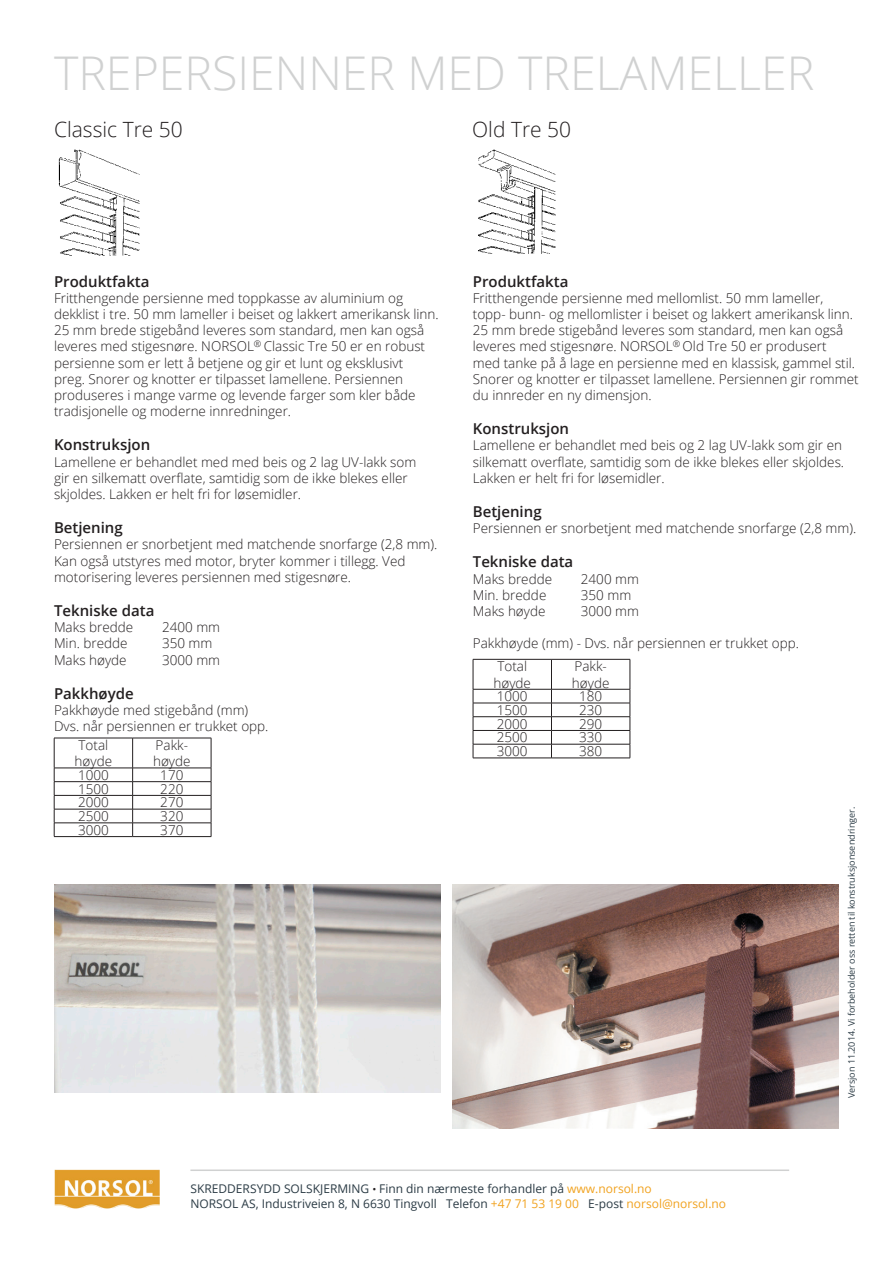
<style>
.page{position:relative;width:893px;height:1263px;background:#fff}
.page>*{position:absolute;margin:0;border:0;box-sizing:border-box;transform-origin:0 0}
.t1{font:300 46.5px "Open Sans";color:#d0d1d1}
.t2{font:300 21px "Open Sans";color:#231f20}
.t3{font:600 15px "Open Sans";color:#231f20}
.t4{font:300 13.5px/16.2px "Open Sans";color:#231f20}
.t5{font:12px "Open Sans";color:#2b3b45}
.t6{font:9px "Open Sans";color:#2b3b45}
.s1{font-size:10.5px;color:#231f20}
.s2{color:#f1a21e}
</style>
<div class="page">
<img style="left:58px;top:149px;width:82px;height:107px">
<img style="left:478px;top:149px;width:78px;height:105px">
<hr style="left:54px;top:738px;width:79px;height:1px;background:#231f20">
<hr style="left:54px;top:738px;width:1px;height:30px;background:#231f20">
<hr style="left:133px;top:738px;width:78px;height:1px;background:#231f20">
<hr style="left:132px;top:738px;width:1px;height:30px;background:#231f20">
<hr style="left:211px;top:738px;width:1px;height:30px;background:#231f20">
<hr style="left:54px;top:768px;width:79px;height:1px;background:#231f20">
<hr style="left:133px;top:768px;width:78px;height:1px;background:#231f20">
<hr style="left:54px;top:781px;width:79px;height:1px;background:#231f20">
<hr style="left:133px;top:781px;width:78px;height:1px;background:#231f20">
<hr style="left:54px;top:795px;width:79px;height:1px;background:#231f20">
<hr style="left:133px;top:795px;width:78px;height:1px;background:#231f20">
<hr style="left:54px;top:809px;width:79px;height:1px;background:#231f20">
<hr style="left:133px;top:809px;width:78px;height:1px;background:#231f20">
<hr style="left:54px;top:823px;width:79px;height:1px;background:#231f20">
<svg style="left:54px;top:768px;width:1px;height:68px"></svg>
<hr style="left:133px;top:823px;width:78px;height:1px;background:#231f20">
<svg style="left:132px;top:768px;width:1px;height:68px"></svg>
<svg style="left:211px;top:768px;width:1px;height:68px"></svg>
<hr style="left:54px;top:836px;width:79px;height:1px;background:#231f20">
<hr style="left:133px;top:836px;width:78px;height:1px;background:#231f20">
<hr style="left:473px;top:659px;width:78px;height:1px;background:#231f20">
<hr style="left:473px;top:659px;width:1px;height:30px;background:#231f20">
<hr style="left:551px;top:659px;width:79px;height:1px;background:#231f20">
<hr style="left:551px;top:659px;width:1px;height:30px;background:#231f20">
<hr style="left:630px;top:659px;width:1px;height:30px;background:#231f20">
<hr style="left:473px;top:689px;width:78px;height:1px;background:#231f20">
<hr style="left:551px;top:689px;width:79px;height:1px;background:#231f20">
<hr style="left:473px;top:703px;width:78px;height:1px;background:#231f20">
<hr style="left:551px;top:703px;width:79px;height:1px;background:#231f20">
<hr style="left:473px;top:716px;width:78px;height:1px;background:#231f20">
<hr style="left:551px;top:716px;width:79px;height:1px;background:#231f20">
<hr style="left:473px;top:730px;width:78px;height:1px;background:#231f20">
<hr style="left:551px;top:730px;width:79px;height:1px;background:#231f20">
<hr style="left:473px;top:744px;width:78px;height:1px;background:#231f20">
<svg style="left:473px;top:689px;width:1px;height:69px"></svg>
<hr style="left:551px;top:744px;width:79px;height:1px;background:#231f20">
<svg style="left:551px;top:689px;width:1px;height:69px"></svg>
<svg style="left:630px;top:689px;width:1px;height:69px"></svg>
<hr style="left:473px;top:758px;width:78px;height:1px;background:#231f20">
<hr style="left:551px;top:758px;width:79px;height:1px;background:#231f20">
<img style="left:54px;top:884px;width:386px;height:208px">
<img style="left:453px;top:884px;width:386px;height:245px">
<img style="left:54px;top:1169px;width:105px;height:40px">
<hr style="left:190px;top:1169px;width:599px;height:2px;background:#d0d1d1">
<p class="t1" style="left:54px;top:41px;width:762px">TREPERSIENNER MED TRELAMELLER</p>
<p class="t2" style="left:54px;top:115px;width:130px">Classic Tre 50</p>
<p class="t2" style="left:472px;top:115px;width:100px">Old Tre 50</p>
<p class="t3" style="left:54px;top:271px;width:97px">Produktfakta</p>
<p class="t4" style="left:54px;top:289px;width:386px">Fritthengende persienne med toppkasse av aluminium og dekklist i tre. 50 mm lameller i beiset og lakkert amerikansk linn.<br>25 mm brede stigebånd leveres som standard, men kan også leveres med stigesnøre. NORSOL<sup>®</sup> Classic Tre 50 er en robust persienne som er lett å betjene og gir et lunt og eksklusivt<br>preg. Snorer og knotter er tilpasset lamellene. Persiennen produseres i mange varme og levende farger som kler både tradisjonelle og moderne innredninger.</p>
<p class="t3" style="left:54px;top:435px;width:98px">Konstruksjon</p>
<p class="t4" style="left:54px;top:453px;width:364px">Lamellene er behandlet med med beis og 2 lag UV-lakk som gir en silkematt overflate, samtidig som de ikke blekes eller skjoldes. Lakken er helt fri for løsemidler.</p>
<p class="t3" style="left:54px;top:517px;width:70px">Betjening</p>
<p class="t4" style="left:54px;top:536px;width:385px">Persiennen er snorbetjent med matchende snorfarge (2,8 mm).<br>Kan også utstyres med motor, bryter kommer i tillegg. Ved motorisering leveres persiennen med stigesnøre.</p>
<p class="t3" style="left:54px;top:600px;width:102px">Tekniske data</p>
<p class="t4" style="left:54px;top:619px;width:81px">Maks bredde</p>
<p class="t4" style="left:162px;top:619px;width:60px">2400 mm</p>
<p class="t4" style="left:54px;top:635px;width:75px">Min. bredde</p>
<p class="t4" style="left:162px;top:635px;width:52px">350 mm</p>
<p class="t4" style="left:54px;top:651px;width:74px">Maks høyde</p>
<p class="t4" style="left:162px;top:651px;width:60px">3000 mm</p>
<p class="t3" style="left:54px;top:683px;width:81px">Pakkhøyde</p>
<p class="t4" style="left:54px;top:702px;width:196px">Pakkhøyde med stigebånd (mm)</p>
<p class="t4" style="left:54px;top:718px;width:216px">Dvs. når persiennen er trukket opp.</p>
<p class="t4" style="left:79px;top:737px;width:31px">Total</p>
<p class="t4" style="left:75px;top:753px;width:39px">høyde</p>
<p class="t4" style="left:156px;top:737px;width:34px">Pakk-</p>
<p class="t4" style="left:153px;top:753px;width:39px">høyde</p>
<p class="t4" style="left:78px;top:767px;width:32px">1000</p>
<p class="t4" style="left:160px;top:767px;width:25px">170</p>
<p class="t4" style="left:78px;top:780px;width:32px">1500</p>
<p class="t4" style="left:160px;top:780px;width:25px">220</p>
<p class="t4" style="left:78px;top:794px;width:32px">2000</p>
<p class="t4" style="left:160px;top:794px;width:25px">270</p>
<p class="t4" style="left:78px;top:808px;width:32px">2500</p>
<p class="t4" style="left:160px;top:808px;width:25px">320</p>
<p class="t4" style="left:78px;top:821px;width:32px">3000</p>
<p class="t4" style="left:160px;top:821px;width:25px">370</p>
<p class="t3" style="left:473px;top:271px;width:97px">Produktfakta</p>
<p class="t4" style="left:473px;top:289px;width:382px">Fritthengende persienne med mellomlist. 50 mm lameller, topp- bunn- og mellomlister i beiset og lakkert amerikansk linn.</p>
<p class="t4" style="left:473px;top:322px;width:387px">25 mm brede stigebånd leveres som standard, men kan også leveres med stigesnøre. NORSOL<sup>®</sup> Old Tre 50 er produsert<br>med tanke på å lage en persienne med en klassisk, gammel stil.<br>Snorer og knotter er tilpasset lamellene. Persiennen gir rommet du innreder en ny dimensjon.</p>
<p class="t3" style="left:473px;top:418px;width:98px">Konstruksjon</p>
<p class="t4" style="left:473px;top:437px;width:373px">Lamellene er behandlet med beis og 2 lag UV-lakk som gir en silkematt overflate, samtidig som de ikke blekes eller skjoldes.<br>Lakken er helt fri for løsemidler.</p>
<p class="t3" style="left:473px;top:501px;width:70px">Betjening</p>
<p class="t4" style="left:473px;top:520px;width:385px">Persiennen er snorbetjent med matchende snorfarge (2,8 mm).</p>
<p class="t3" style="left:473px;top:552px;width:102px">Tekniske data</p>
<p class="t4" style="left:473px;top:570px;width:81px">Maks bredde</p>
<p class="t4" style="left:581px;top:570px;width:60px">2400 mm</p>
<p class="t4" style="left:473px;top:586px;width:75px">Min. bredde</p>
<p class="t4" style="left:581px;top:586px;width:52px">350 mm</p>
<p class="t4" style="left:473px;top:603px;width:74px">Maks høyde</p>
<p class="t4" style="left:581px;top:603px;width:60px">3000 mm</p>
<p class="t4" style="left:473px;top:635px;width:328px">Pakkhøyde (mm) - Dvs. når persiennen er trukket opp.</p>
<p class="t4" style="left:497px;top:658px;width:31px">Total</p>
<p class="t4" style="left:493px;top:674px;width:39px">høyde</p>
<p class="t4" style="left:574px;top:658px;width:34px">Pakk-</p>
<p class="t4" style="left:572px;top:674px;width:39px">høyde</p>
<p class="t4" style="left:497px;top:688px;width:32px">1000</p>
<p class="t4" style="left:579px;top:688px;width:25px">180</p>
<p class="t4" style="left:497px;top:702px;width:32px">1500</p>
<p class="t4" style="left:579px;top:702px;width:25px">230</p>
<p class="t4" style="left:497px;top:715px;width:32px">2000</p>
<p class="t4" style="left:579px;top:715px;width:25px">290</p>
<p class="t4" style="left:497px;top:729px;width:32px">2500</p>
<p class="t4" style="left:579px;top:729px;width:25px">330</p>
<p class="t4" style="left:497px;top:743px;width:32px">3000</p>
<p class="t4" style="left:579px;top:743px;width:25px">380</p>
<p class="t6" style="left:845px;top:1098px;width:293px;rotate:-90deg">Versjon 11.2014. Vi forbeholder oss retten til konstruksjonsendringer.</p>
<p class="t5" style="left:190px;top:1181px;width:463px">SKREDDERSYDD SOLSKJERMING <span class="s1">•</span> Finn din nærmeste forhandler på <span class="s2">www.norsol.no</span></p>
<p class="t5" style="left:190px;top:1195px;width:537px">NORSOL AS, Industriveien 8, N 6630 Tingvoll Telefon <span class="s2">+47 71 53 19 00</span> E-post <span class="s2">norsol@norsol.no</span></p>
</div>
